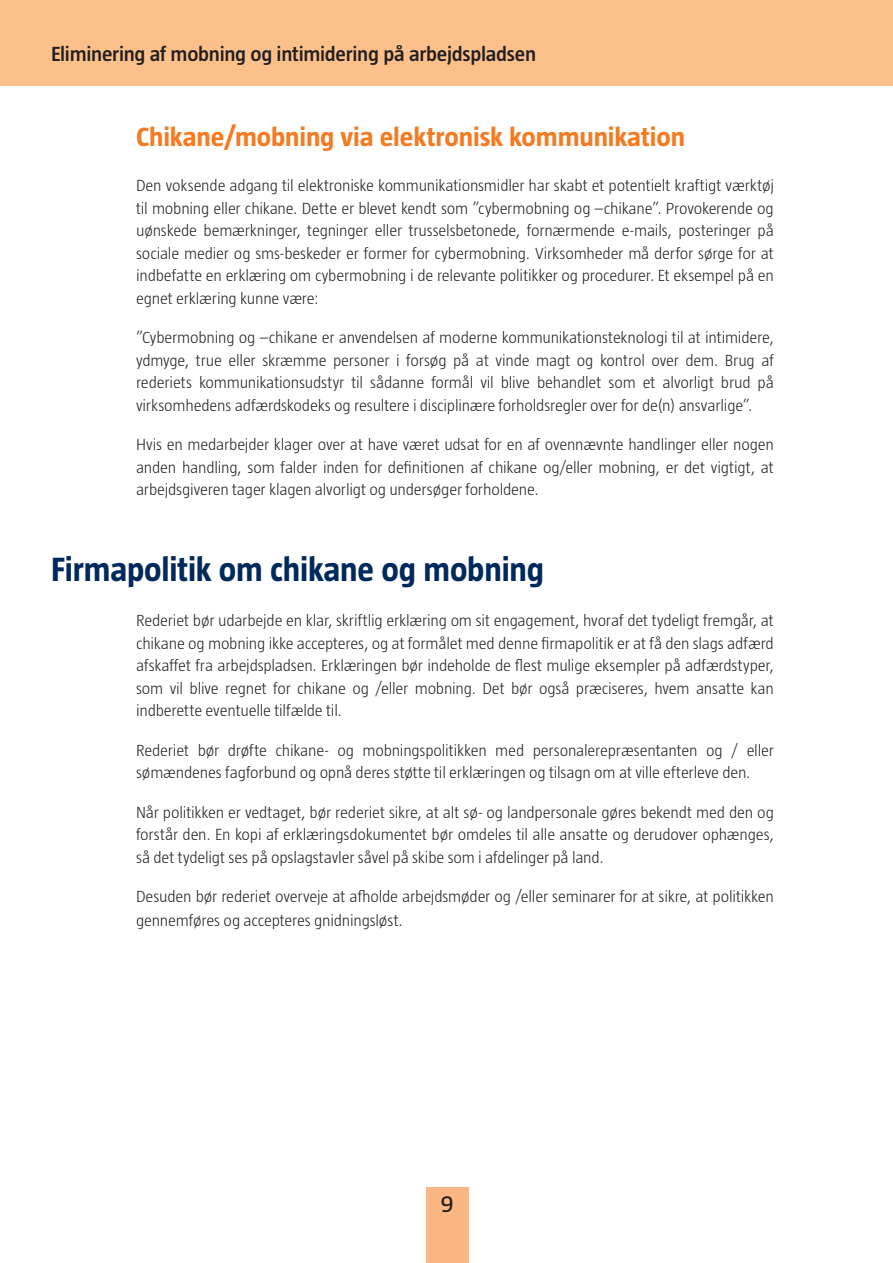
<style>
.page{position:relative;width:893px;height:1263px;background:#fff}
.page>*{position:absolute;margin:0;border:0;box-sizing:border-box;transform-origin:0 0}
.Titre_2{font:700 34.5px "Taz";letter-spacing:-.005em;color:#00295c}
.Titre_3{font:700 27px "Taz";letter-spacing:-.005em;color:#f47b21;scale:1.05 1}
.t1{font:24px "Taz";color:#231f20;scale:1.05 1}
.Section_Heading{font:600 21px "Taz";letter-spacing:-.01em;color:#231f20;scale:1.05 1}
.Body{font:300 16.5px/22.5px "Taz";letter-spacing:-.01em;color:#231f20;text-align:justify}
</style>
<div class="page">
<div style="left:426px;top:1187px;width:42px;height:76px;background:#fab783"></div>
<div style="left:0;top:0;width:893px;height:85px;background:#fcc18b"></div>
<p class="Section_Heading" style="left:51px;top:42px;width:464px">Eliminering af mobning og intimidering på arbejdspladsen</p>
<p class="Titre_3" style="left:136px;top:122px;width:524px">Chikane/mobning via elektronisk kommunikation</p>
<p class="Body" style="left:136px;top:174px;width:639px">Den voksende adgang til elektroniske kommunikationsmidler har skabt et potentielt kraftigt værktøj til mobning eller chikane. Dette er blevet kendt som ”cybermobning og –chikane”. Provokerende og uønskede bemærkninger, tegninger eller trusselsbetonede, fornærmende e-mails, posteringer på sociale medier og sms-beskeder er former for cybermobning. Virksomheder må derfor sørge for at indbefatte en erklæring om cybermobning i de relevante politikker og procedurer. Et eksempel på en egnet erklæring kunne være:</p>
<p class="Body" style="left:136px;top:326px;width:639px">”Cybermobning og –chikane er anvendelsen af moderne kommunikationsteknologi til at intimidere, ydmyge, true eller skræmme personer i forsøg på at vinde magt og kontrol over dem. Brug af rederiets kommunikationsudstyr til sådanne formål vil blive behandlet som et alvorligt brud på virksomhedens adfærdskodeks og resultere i disciplinære forholdsregler over for de(n) ansvarlige”.</p>
<p class="Body" style="left:136px;top:433px;width:639px">Hvis en medarbejder klager over at have været udsat for en af ovennævnte handlinger eller nogen anden handling, som falder inden for definitionen af chikane og/eller mobning, er det vigtigt, at arbejdsgiveren tager klagen alvorligt og undersøger forholdene.</p>
<p class="Titre_2" style="left:51px;top:550px;width:495px">Firmapolitik om chikane og mobning</p>
<p class="Body" style="left:136px;top:609px;width:639px">Rederiet bør udarbejde en klar, skriftlig erklæring om sit engagement, hvoraf det tydeligt fremgår, at chikane og mobning ikke accepteres, og at formålet med denne firmapolitik er at få den slags adfærd afskaffet fra arbejdspladsen. Erklæringen bør indeholde de flest mulige eksempler på adfærdstyper, som vil blive regnet for chikane og /eller mobning. Det bør også præciseres, hvem ansatte kan indberette eventuelle tilfælde til.</p>
<p class="Body" style="left:136px;top:739px;width:639px">Rederiet bør drøfte chikane- og mobningspolitikken med personalerepræsentanten og / eller sømændenes fagforbund og opnå deres støtte til erklæringen og tilsagn om at ville efterleve den.</p>
<p class="Body" style="left:136px;top:801px;width:639px">Når politikken er vedtaget, bør rederiet sikre, at alt sø- og landpersonale gøres bekendt med den og forstår den. En kopi af erklæringsdokumentet bør omdeles til alle ansatte og derudover ophænges, så det tydeligt ses på opslagstavler såvel på skibe som i afdelinger på land.</p>
<p class="Body" style="left:136px;top:884px;width:639px;line-height:24px">Desuden bør rederiet overveje at afholde arbejdsmøder og /eller seminarer for at sikre, at politikken gennemføres og accepteres gnidningsløst.</p>
<h3 class="t1" style="left:441px;top:1190px;width:14px">9</h3>
</div>
